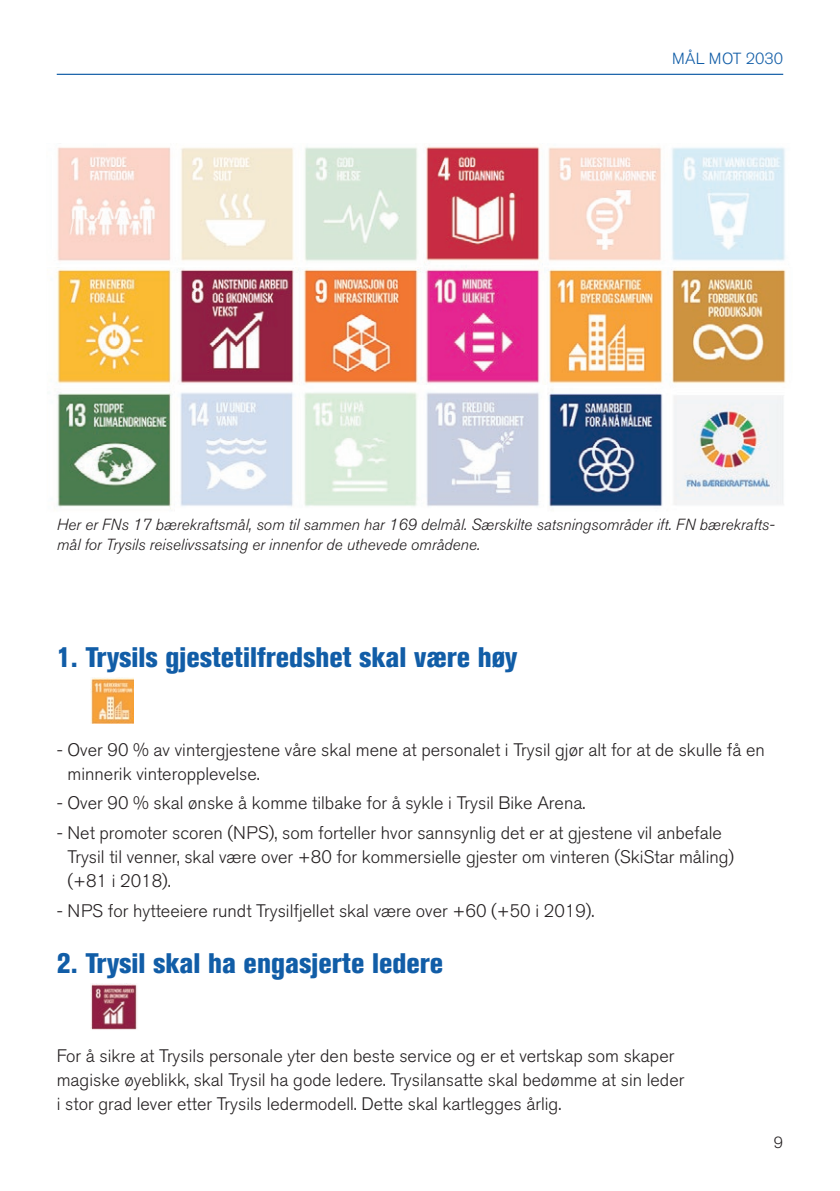
<style>
.page{position:relative;width:840px;height:1191px;background:#fff}
.page>*{position:absolute;margin:0;border:0;box-sizing:border-box;transform-origin:0 0}
.t1{font:800 condensed 28px "Akzidenz Grotesk BE";color:#115da7}
.t2{font:300 18px/24px "Akzidenz Grotesk BE";color:#231f20}
.t3{font:italic 300 16px/20px "Akzidenz Grotesk BE";color:#231f20}
.t4{font:300 16px "Akzidenz Grotesk BE";color:#115da7}
.t5{font:300 16px "Akzidenz Grotesk BE";color:#231f20}
</style>
<div class="page">
<hr style="left:57px;top:74px;width:725px;height:1px;background:#115da7">
<img style="left:56px;top:145px;width:730px;height:364px">
<img style="left:56px;top:145px;width:366px;height:121px">
<img style="left:543px;top:145px;width:243px;height:121px">
<img style="left:176px;top:386px;width:370px;height:123px">
<img style="left:91px;top:677px;width:43px;height:47px">
<img style="left:91px;top:983px;width:46px;height:47px">
<p class="t4" style="left:672px;top:50px;width:112px">MÅL MOT 2030</p>
<p class="t3" style="left:57px;top:515px;width:719px">Her er FNs 17 bærekraftsmål, som til sammen har 169 delmål. Særskilte satsningsområder ift. FN bærekrafts&shy;mål for Trysils reiselivssatsing er innenfor de uthevede områdene.</p>
<h1 class="t1" style="left:57px;top:641px;width:462px">1. Trysils gjestetilfredshet skal være høy</h1>
<p class="t2" style="left:67px;top:738px;width:698px;text-indent:-11px">- Over 90 % av vintergjestene våre skal mene at personalet i Trysil gjør alt for at de skulle få en minnerik vinteropplevelse.</p>
<p class="t2" style="left:57px;top:791px;width:530px">- Over 90 % skal ønske å komme tilbake for å sykle i Trysil Bike Arena.</p>
<p class="t2" style="left:67px;top:821px;width:667px;text-indent:-11px">- Net promoter scoren (NPS), som forteller hvor sannsynlig det er at gjestene vil anbefale<br>Trysil til venner, skal være over +80 for kommersielle gjester om vinteren (SkiStar måling) (+81 i 2018).</p>
<p class="t2" style="left:57px;top:899px;width:539px">- NPS for hytteeiere rundt Trysilfjellet skal være over +60 (+50 i 2019).</p>
<h1 class="t1" style="left:57px;top:946px;width:388px">2. Trysil skal ha engasjerte ledere</h1>
<p class="t2" style="left:57px;top:1043px;width:628px">For å sikre at Trysils personale yter den beste service og er et vertskap som skaper magiske øyeblikk, skal Trysil ha gode ledere. Trysilansatte skal bedømme at sin leder i stor grad lever etter Trysils ledermodell. Dette skal kartlegges årlig.</p>
<p class="t5" style="left:773px;top:1133px;width:11px">9</p>
</div>
